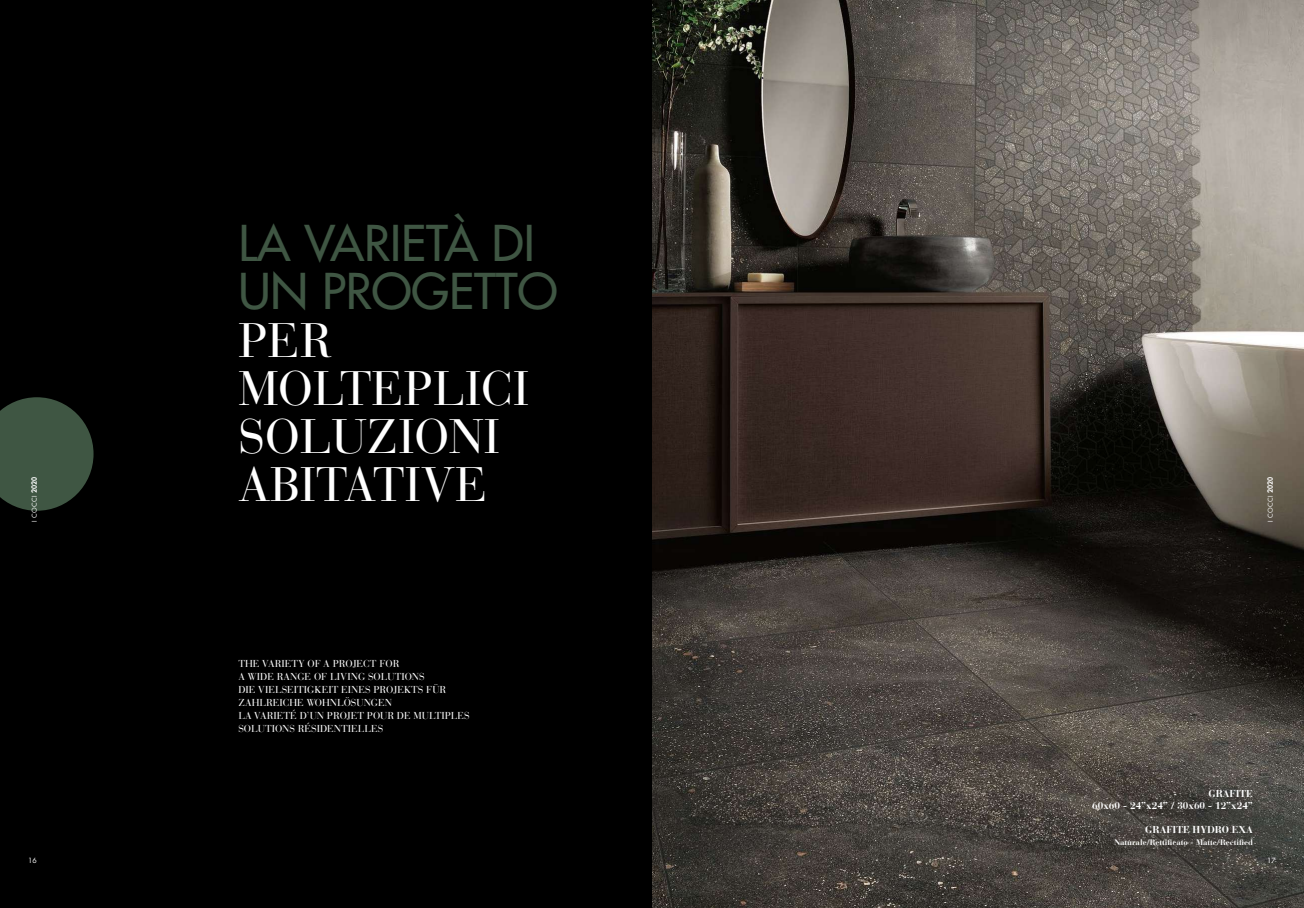
<style>
.page{position:relative;width:1304px;height:908px;background:#fff}
.page>*{position:absolute;margin:0;border:0;box-sizing:border-box;transform-origin:0 0}
.t1{font:48px/48px "Bauer Bodoni Std";color:#fff}
.t2{font:500 48px/48px "Futura Std";color:#3f5643}
.t3{font:10px/13px "Bauer Bodoni Std";color:#fff}
.t4{font:700 10px/12px "Bauer Bodoni Std";color:#fff;text-align:right}
.t5{font:700 8px "Bauer Bodoni Std";color:#fff}
.t6{font:7px "Futura Std";color:#fff}
.t7{font:6.5px "Futura Std";letter-spacing:.025em;color:#fff}
.s1{font-weight:800;font-size:7px}
</style>
<div class="page">
<img style="left:652px;top:0;width:652px;height:907px">
<div style="left:0;top:0;width:652px;height:907px;background:#000"></div>
<svg style="left:0;top:397px;width:94px;height:113px"></svg>
<p class="t7" style="left:30px;top:521px;width:46px;rotate:-90deg">I COCCI <span class="s1">2020</span></p>
<p class="t6" style="left:28px;top:855px;width:10px">16</p>
<h1 class="t2" style="left:238px;top:219px;width:321px">LA VARIETÀ DI<br>UN PROGETTO</h1>
<h1 class="t1" style="left:238px;top:317px;width:292px">PER<br>MOLTEPLICI<br>SOLUZIONI<br>ABITATIVE</h1>
<p class="t3" style="left:238px;top:657px;width:233px">THE VARIETY OF A PROJECT FOR<br>A WIDE RANGE OF LIVING SOLUTIONS<br>DIE VIELSEITIGKEIT EINES PROJEKTS FÜR<br>ZAHLREICHE WOHNLÖSUNGEN<br>LA VARIETÉ D’UN PROJET POUR DE MULTIPLES<br>SOLUTIONS RÉSIDENTIELLES</p>
<p class="t7" style="left:1266px;top:521px;width:46px;rotate:-90deg">I COCCI <span class="s1">2020</span></p>
<p class="t4" style="left:1092px;top:787px;width:162px">GRAFITE<br>60x60 - 24”x24” / 30x60 - 12”x24”</p>
<p class="t4" style="left:1145px;top:823px;width:109px">GRAFITE HYDRO EXA</p>
<p class="t5" style="left:1114px;top:836px;width:140px">Naturale/Rettificato - Matte/Rectified</p>
<p class="t6" style="left:1267px;top:855px;width:10px">17</p>
</div>
